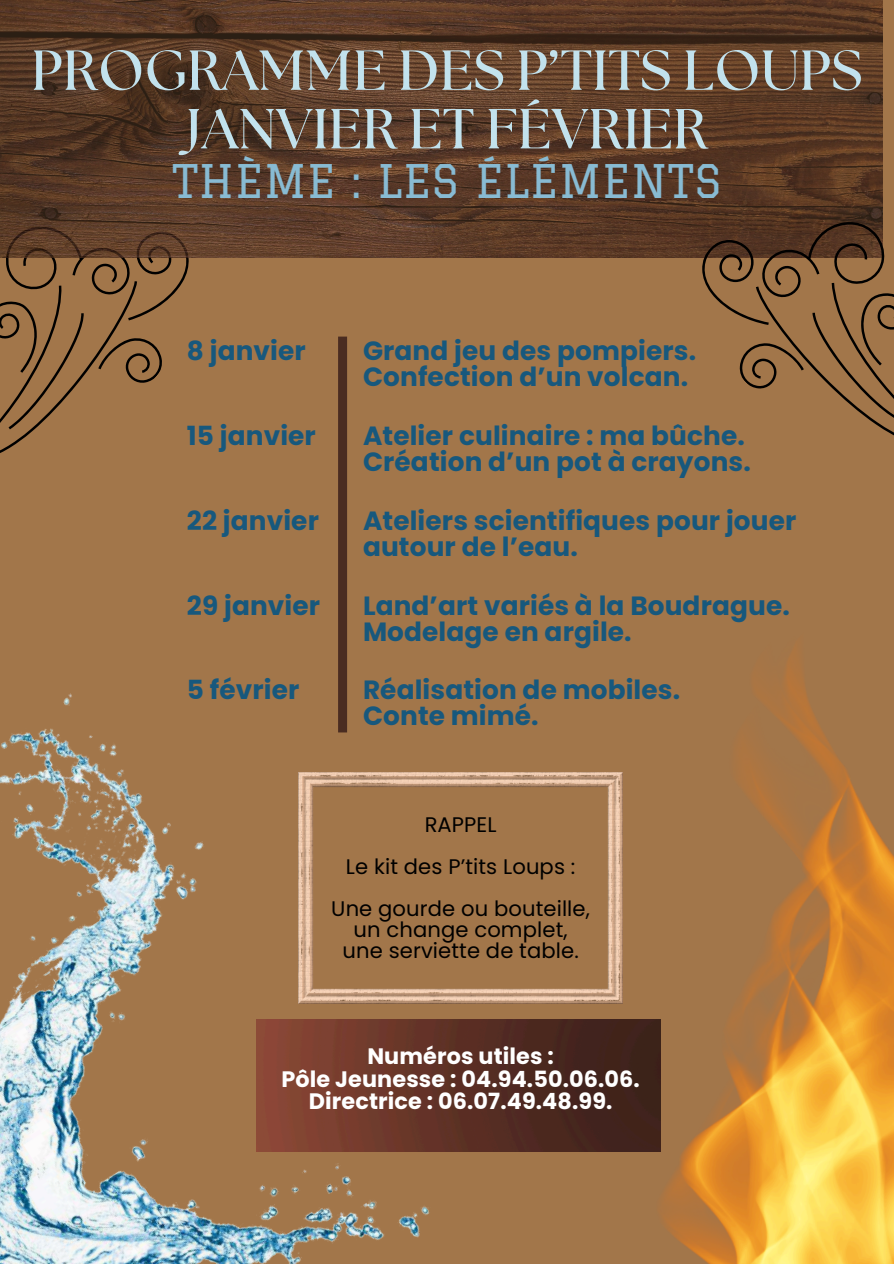
<style>
.page{position:relative;width:894px;height:1264px;background:#fff}
.page>*{position:absolute;margin:0;border:0;box-sizing:border-box;transform-origin:0 0}
.t1{font:700 56.25px/58.5px "The Seasons";letter-spacing:.005em;color:#c2e2ed;text-align:center}
.t2{font:45.3px "Graduate";letter-spacing:.005em;color:#88bbd3}
.t3{font:700 26.4px/25.8px "Poppins";letter-spacing:.005em;color:#17587d}
.t4{font:700 22.35px/22.4px "Poppins";letter-spacing:.005em;color:#fff;text-align:center}
.t5{font:21.15px "Poppins";letter-spacing:.005em;color:#000}
</style>
<div class="page">
<div style="left:0;top:0;width:893px;height:1263px;background:#a2764a"></div>
<img style="left:655px;top:655px;width:238px;height:608px">
<svg style="left:0;top:258px;width:189px;height:195px"></svg>
<img style="left:0;top:0;width:882px;height:258px">
<img style="left:0;top:693px;width:460px;height:570px">
<div style="left:338px;top:336px;width:9px;height:396px;background:#4a2c21"></div>
<svg style="left:687px;top:191px;width:206px;height:244px"></svg>
<img style="left:299px;top:773px;width:323px;height:230px">
<img style="left:256px;top:1019px;width:404px;height:132px">
<p class="t1" style="left:31px;top:44px;width:832px">PROGRAMME DES P’TITS LOUPS<br>JANVIER ET FÉVRIER</p>
<p class="t2" style="left:172px;top:155px;width:550px">THÈME : LES ÉLÉMENTS</p>
<p class="t3" style="left:187px;top:338px;width:120px">8 janvier</p>
<h3 class="t3" style="left:363px;top:338px;width:334px">Grand jeu des pompiers.<br>Confection d’un volcan.</h3>
<h3 class="t3" style="left:187px;top:423px;width:130px">15 janvier</h3>
<h3 class="t3" style="left:363px;top:423px;width:389px">Atelier culinaire : ma bûche.<br>Création d’un pot à crayons.</h3>
<h3 class="t3" style="left:187px;top:508px;width:133px">22 janvier</h3>
<h3 class="t3" style="left:363px;top:508px;width:435px">Ateliers scientifiques pour jouer autour de l’eau.</h3>
<h3 class="t3" style="left:363px;top:592px;width:428px">Land’art variés à la Boudrague.<br>Modelage en argile.</h3>
<h3 class="t3" style="left:363px;top:677px;width:318px">Réalisation de mobiles.<br>Conte mimé.</h3>
<h2 class="t3" style="left:187px;top:592px;width:135px">29 janvier</h2>
<p class="t3" style="left:187px;top:677px;width:114px">5 février</p>
<h3 class="t5" style="left:424px;top:809px;width:73px">RAPPEL</h3>
<h3 class="t5" style="left:346px;top:851px;width:231px">Le kit des P’tits Loups :</h3>
<p class="t5" style="left:331px;top:893px;width:260px">Une gourde ou bouteille,</p>
<p class="t5" style="left:353px;top:915px;width:215px">un change complet,</p>
<p class="t5" style="left:342px;top:936px;width:238px">une serviette de table.</p>
<p class="t4" style="left:281px;top:1045px;width:360px">Numéros utiles :<br>Pôle Jeunesse : 04.94.50.06.06.<br>Directrice : 06.07.49.48.99.</p>
</div>
